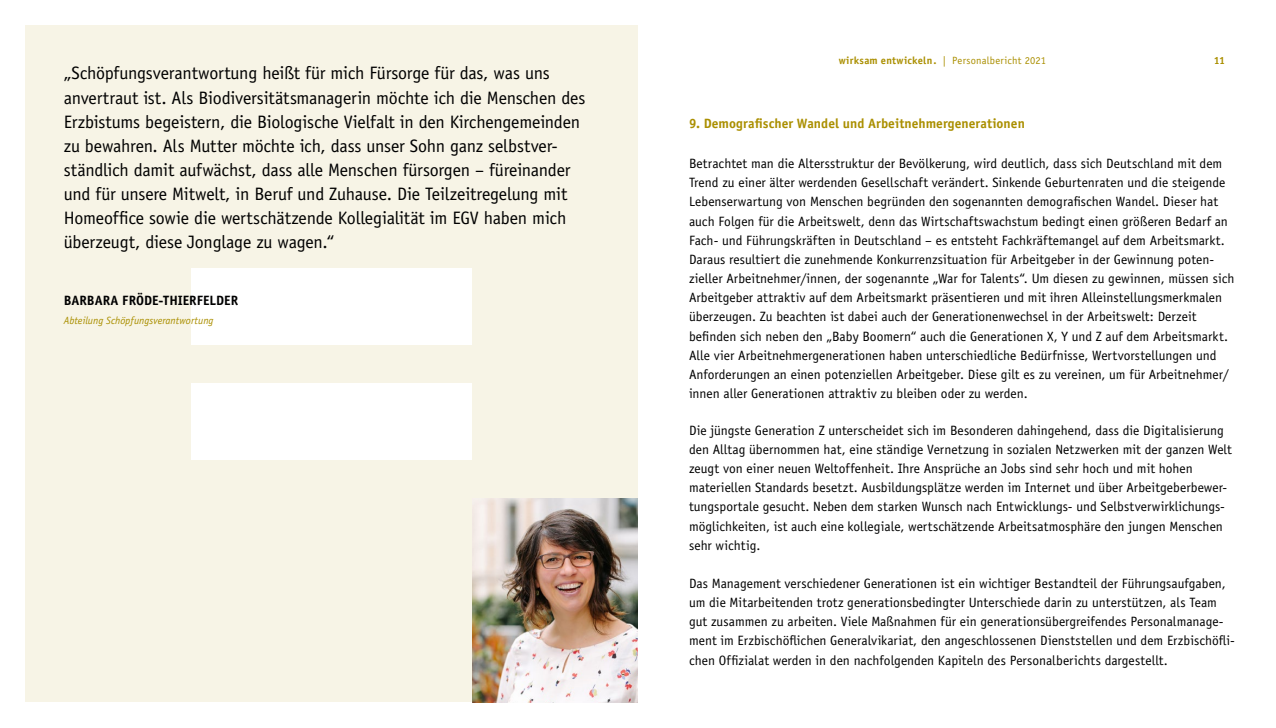
<style>
.page{position:relative;width:1276px;height:728px;background:#fff}
.page>*{position:absolute;margin:0;border:0;box-sizing:border-box;transform-origin:0 0}
.t1{font:18px/24px "Officina Sans";letter-spacing:-.015em;color:#000}
.t2{font:13.5px/19.2px "Officina Sans";color:#000}
.t3{font:700 13.5px "Officina Sans";letter-spacing:.005em;color:#aa8f00}
.t4{font:700 13.5px "Officina Sans";color:#000}
.t5{font:10.5px "Officina Sans";letter-spacing:.02em;color:#aa8f00}
.t6{font:italic 10.5px "Officina Sans";color:#aa8f00}
.t7{font:700 10.5px "Officina Sans";color:#aa8f00}
.s1{font-weight:700}
</style>
<div class="page">
<div style="left:26px;top:26px;width:612px;height:676px;background:#f7f4e6"></div>
<div style="left:191px;top:383px;width:281px;height:76px;background:#fff"></div>
<div style="left:191px;top:268px;width:281px;height:76px;background:#fff"></div>
<img style="left:472px;top:498px;width:166px;height:204px">
<p class="t1" style="left:64px;top:61px;width:523px">„Schöpfungsverantwortung heißt für mich Fürsorge für das, was uns anvertraut ist. Als Biodiversitätsmanagerin möchte ich die Menschen des Erzbistums begeistern, die Biologische Vielfalt in den Kirchengemeinden zu bewahren. Als Mutter möchte ich, dass unser Sohn ganz selbstver&shy;ständlich damit aufwächst, dass alle Menschen fürsorgen – füreinander und für unsere Mitwelt, in Beruf und Zuhause. Die Teilzeitregelung mit Homeoffice sowie die wertschätzende Kollegialität im EGV haben mich überzeugt, diese Jonglage zu wagen.“</p>
<p class="t4" style="left:64px;top:292px;width:176px">BARBARA FRÖDE-THIERFELDER</p>
<p class="t6" style="left:64px;top:314px;width:151px">Abteilung Schöpfungsverantwortung</p>
<p class="t5" style="left:838px;top:54px;width:209px"><span class="s1">wirksam entwickeln.</span> | Personalbericht 2021</p>
<p class="t7" style="left:1213px;top:54px;width:13px">11</p>
<p class="t3" style="left:689px;top:115px;width:337px">9. Demografischer Wandel und Arbeitnehmergenerationen</p>
<p class="t2" style="left:689px;top:154px;width:547px">Betrachtet man die Altersstruktur der Bevölkerung, wird deutlich, dass sich Deutschland mit dem Trend zu einer älter werdenden Gesellschaft verändert. Sinkende Geburtenraten und die steigende Lebenserwartung von Menschen begründen den sogenannten demografischen Wandel. Dieser hat auch Folgen für die Arbeitswelt, denn das Wirtschaftswachstum bedingt einen größeren Bedarf an Fach- und Führungskräften in Deutschland – es entsteht Fachkräftemangel auf dem Arbeitsmarkt.<br>Daraus resultiert die zunehmende Konkurrenzsituation für Arbeitgeber in der Gewinnung poten&shy;zieller Arbeitnehmer/innen, der sogenannte „War for Talents“. Um diesen zu gewinnen, müssen sich Arbeitgeber attraktiv auf dem Arbeitsmarkt präsentieren und mit ihren Alleinstellungsmerkmalen überzeugen. Zu beachten ist dabei auch der Generationenwechsel in der Arbeitswelt: Derzeit befinden sich neben den „Baby Boomern“ auch die Generationen X, Y und Z auf dem Arbeitsmarkt.<br>Alle vier Arbeitnehmergenerationen haben unterschiedliche Bedürfnisse, Wertvorstellungen und Anforderungen an einen potenziellen Arbeitgeber. Diese gilt es zu vereinen, um für Arbeitnehmer/ innen aller Generationen attraktiv zu bleiben oder zu werden.</p>
<p class="t2" style="left:689px;top:420px;width:544px">Die jüngste Generation Z unterscheidet sich im Besonderen dahingehend, dass die Digitalisierung den Alltag übernommen hat, eine ständige Vernetzung in sozialen Netzwerken mit der ganzen Welt zeugt von einer neuen Weltoffenheit. Ihre Ansprüche an Jobs sind sehr hoch und mit hohen materiellen Standards besetzt. Ausbildungsplätze werden im Internet und über Arbeitgeberbewer&shy;tungsportale gesucht. Neben dem starken Wunsch nach Entwicklungs- und Selbstverwirklichungs&shy;möglichkeiten, ist auch eine kollegiale, wertschätzende Arbeitsatmosphäre den jungen Menschen sehr wichtig.</p>
<p class="t2" style="left:689px;top:573px;width:547px">Das Management verschiedener Generationen ist ein wichtiger Bestandteil der Führungsaufgaben, um die Mitarbeitenden trotz generationsbedingter Unterschiede darin zu unterstützen, als Team gut zusammen zu arbeiten. Viele Maßnahmen für ein generationsübergreifendes Personalmanage&shy;ment im Erzbischöflichen Generalvikariat, den angeschlossenen Dienststellen und dem Erzbischöfli&shy;chen Offizialat werden in den nachfolgenden Kapiteln des Personalberichts dargestellt.</p>
</div>
